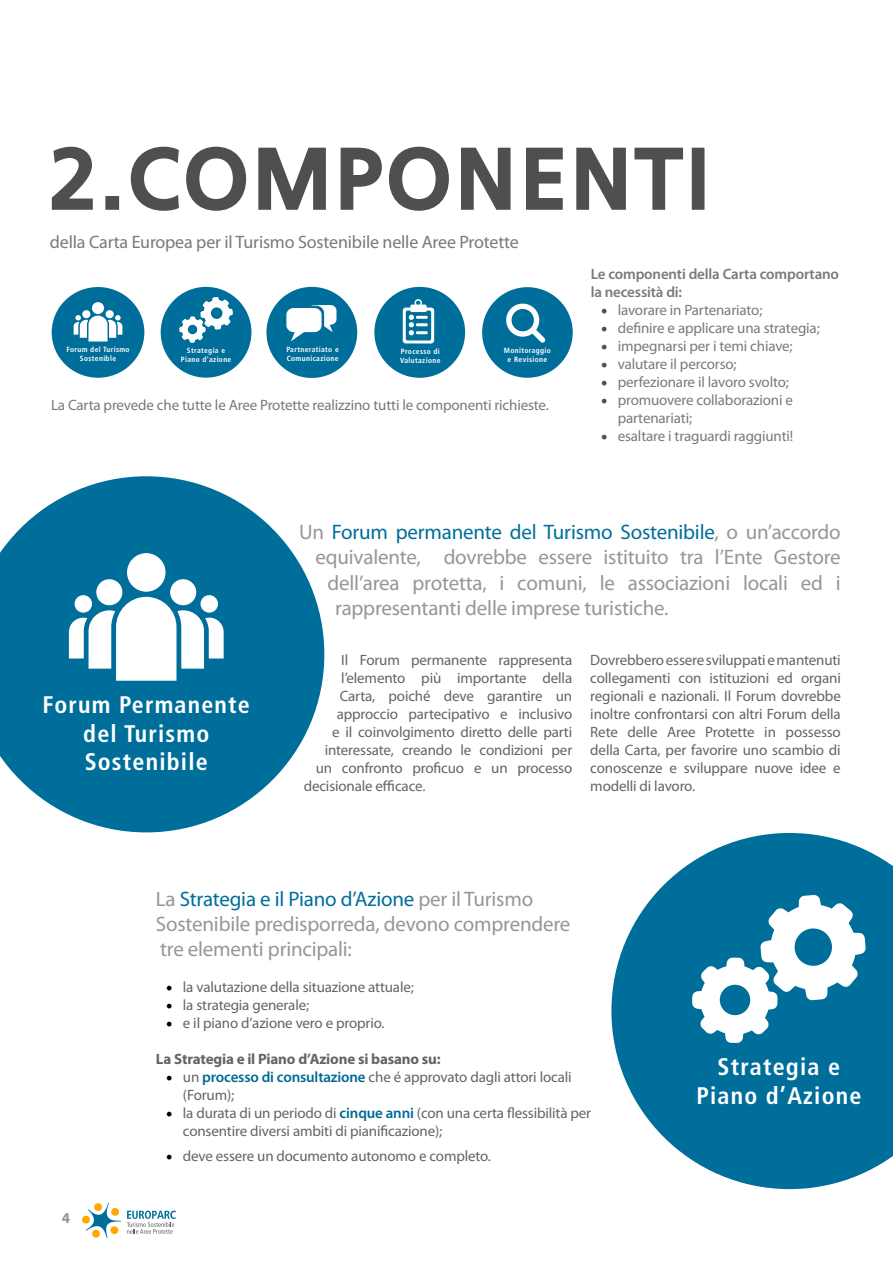
<style>
.page{position:relative;width:893px;height:1263px;background:#fff}
.page>*{position:absolute;margin:0;border:0;box-sizing:border-box;transform-origin:0 0}
.t1{font:82.5px "Frutiger LT Std";color:#504f4f}
.t2{font:700 condensed 24px/28.8px "Frutiger";letter-spacing:.05em;color:#fff;text-align:center}
.t3{font:21px/25.2px "Myriad Pro";letter-spacing:-.01em;color:#9b9594}
.t4{font:21px "Myriad Pro";letter-spacing:-.01em;color:#006e9a}
.t5{font:18px "Myriad Pro";letter-spacing:-.01em;color:#7e7877}
.t6{font:15px/18px "Myriad Pro";letter-spacing:-.01em;color:#676362}
.t7{font:15px/18px "Myriad Pro";letter-spacing:-.01em;color:#7e7877}
.t8{font:600 15px/18px "Myriad Pro";letter-spacing:-.01em;color:#7e7877}
.t9{font:700 15px "Myriad Pro";letter-spacing:-.01em;color:#676362}
.t10{font:700 15px "Myriad Pro";color:#989391}
.t11{font:700 condensed 7.5px/9px "Frutiger";letter-spacing:.05em;color:#fff;text-align:center}
.s1{font-family:"Minion Pro";font-size:18px;color:#504f4f}
.s2{color:#9b9594}
.s3{color:#006e9a}
.s4{font-family:"Minion Pro";font-size:18px;color:#000}
.s5{font-weight:600;color:#006996}
</style>
<div class="page">
<svg style="left:82px;top:1203px;width:39px;height:35px"></svg>
<svg style="left:127px;top:1210px;width:49px;height:24px"></svg>
<svg style="left:0;top:476px;width:324px;height:356px;fill:#006e9a"></svg>
<svg style="left:51px;top:146px;width:42px;height:64px"></svg>
<div style="left:105px;top:196px;width:14px;height:14px;border:4px solid #504f4f"></div>
<svg style="left:130px;top:146px;width:117px;height:65px"></svg>
<svg style="left:258px;top:147px;width:68px;height:63px"></svg>
<svg style="left:340px;top:146px;width:109px;height:65px"></svg>
<svg style="left:461px;top:147px;width:50px;height:63px"></svg>
<svg style="left:526px;top:147px;width:37px;height:63px"></svg>
<svg style="left:576px;top:147px;width:108px;height:63px"></svg>
<div style="left:692px;top:148px;width:12px;height:62px;border:4px solid #504f4f"></div>
<svg style="left:69px;top:553px;width:155px;height:128px"></svg>
<svg style="left:611px;top:833px;width:282px;height:356px;fill:#006e9a"></svg>
<svg style="left:692px;top:895px;width:174px;height:148px"></svg>
<div style="left:52px;top:287px;width:92px;height:91px;background:#006e9a;border-radius:50%"></div>
<svg style="left:74px;top:302px;width:48px;height:39px"></svg>
<div style="left:161px;top:287px;width:90px;height:91px;background:#006e9a;border-radius:50%"></div>
<svg style="left:179px;top:297px;width:54px;height:46px"></svg>
<div style="left:266px;top:287px;width:91px;height:91px;background:#006e9a;border-radius:50%"></div>
<svg style="left:286px;top:305px;width:50px;height:36px"></svg>
<div style="left:374px;top:287px;width:91px;height:91px;background:#006e9a;border-radius:50%"></div>
<svg style="left:403px;top:299px;width:31px;height:44px"></svg>
<div style="left:482px;top:287px;width:91px;height:91px;background:#006e9a;border-radius:50%"></div>
<svg style="left:506px;top:304px;width:39px;height:39px"></svg>
<h1 class="t1" style="left:50px;top:130px;width:344px">2.COMPONEN</h1>
<h1 class="t1" style="left:636px;top:130px;width:75px">TI</h1>
<p class="t5" style="left:50px;top:231px;width:470px">della Carta Europea per il Turismo Sostenibile nelle Aree Protette</p>
<p class="t11" style="left:66px;top:345px;width:65px">Forum del Turismo<br>Sostenible</p>
<p class="t11" style="left:181px;top:346px;width:52px">Strategia e<br>Piano d’azione</p>
<p class="t11" style="left:286px;top:345px;width:54px;text-align:left">Partneratiato e<br>Comunicazione</p>
<p class="t11" style="left:400px;top:346px;width:42px;text-align:left">Processo di<br>Valutazione</p>
<p class="t11" style="left:504px;top:346px;width:49px">Monitoraggio e Revisione</p>
<p class="t7" style="left:51px;top:395px;width:499px">La Carta prevede che tutte le Aree Protette realizzino tutti le componenti richieste.</p>
<p class="t8" style="left:591px;top:264px;width:250px">Le componenti della Carta comportano la necessità di:</p>
<p class="t7" style="left:601px;top:301px;width:163px"><span class="s1">•</span> lavorare in Partenariato;</p>
<p class="t7" style="left:601px;top:319px;width:221px"><span class="s1">•</span> definire e applicare una strategia;</p>
<p class="t7" style="left:601px;top:337px;width:194px"><span class="s1">•</span> impegnarsi per i temi chiave;</p>
<p class="t7" style="left:601px;top:355px;width:137px"><span class="s1">•</span> valutare il percorso;</p>
<p class="t7" style="left:601px;top:373px;width:190px"><span class="s1">•</span> perfezionare il lavoro svolto;</p>
<p class="t7" style="left:618px;top:391px;width:177px;text-indent:-17px"><span class="s1">•</span> promuovere collaborazioni e partenariati;</p>
<p class="t7" style="left:601px;top:427px;width:194px"><span class="s1">•</span> esaltare i traguardi raggiunti!</p>
<h2 class="t2" style="left:43px;top:690px;width:209px">Forum Permanente del Turismo<br>Sostenibile</h2>
<h3 class="t4" style="left:299px;top:519px;width:543px"><span class="s2">Un</span> Forum permanente del Turismo Sostenibile<span class="s2">, o un’accordo</span></h3>
<h3 class="t3" style="left:316px;top:544px;width:527px">equivalente, dovrebbe essere istituito tra l’Ente Gestore</h3>
<h3 class="t3" style="left:328px;top:570px;width:514px">dell’area protetta, i comuni, le associazioni locali ed i</h3>
<h3 class="t3" style="left:335px;top:595px;width:335px">rappresentanti delle imprese turistiche.</h3>
<p class="t6" style="left:341px;top:651px;width:233px">Il Forum permanente rappresenta</p>
<p class="t6" style="left:341px;top:669px;width:233px">l’elemento più importante della</p>
<p class="t6" style="left:340px;top:687px;width:234px">Carta, poiché deve garantire un</p>
<p class="t6" style="left:337px;top:705px;width:237px">approccio partecipativo e inclusivo</p>
<p class="t6" style="left:332px;top:723px;width:242px">e il coinvolgimento diretto delle parti</p>
<p class="t6" style="left:325px;top:741px;width:249px">interessate, creando le condizioni per</p>
<p class="t6" style="left:316px;top:759px;width:258px">un confronto proficuo e un processo</p>
<p class="t6" style="left:304px;top:777px;width:123px">decisionale efficace.</p>
<p class="t6" style="left:590px;top:651px;width:252px;text-align:justify">Dovrebbero essere sviluppati e mantenuti collegamenti con istituzioni ed organi regionali e nazionali. Il Forum dovrebbe inoltre confrontarsi con altri Forum della Rete delle Aree Protette in possesso della Carta, per favorire uno scambio di conoscenze e sviluppare nuove idee e modelli di lavoro.</p>
<p class="t10" style="left:62px;top:1208px;width:10px">4</p>
<h3 class="t3" style="left:156px;top:886px;width:416px">La <span class="s3">Strategia e il Piano d’Azione</span> per il Turismo<br>Sostenibile predisporreda, devono comprendere tre elementi principali:</h3>
<p class="t6" style="left:166px;top:978px;width:249px"><span class="s4">•</span> la valutazione della situazione attuale;</p>
<p class="t6" style="left:166px;top:996px;width:145px"><span class="s4">•</span> la strategia generale;</p>
<p class="t6" style="left:166px;top:1014px;width:220px"><span class="s4">•</span> e il piano d’azione vero e proprio.</p>
<p class="t9" style="left:156px;top:1049px;width:286px">La Strategia e il Piano d’Azione si basano su:</p>
<p class="t6" style="left:183px;top:1068px;width:390px;text-indent:-17px"><span class="s4">•</span> un <span class="s5">processo di consultazione</span> che é approvato dagli attori locali (Forum);</p>
<p class="t6" style="left:183px;top:1104px;width:410px;text-indent:-17px"><span class="s4">•</span> la durata di un periodo di <span class="s5">cinque anni</span> (con una certa flessibilità per consentire diversi ambiti di pianificazione);</p>
<p class="t6" style="left:166px;top:1147px;width:327px"><span class="s4">•</span> deve essere un documento autonomo e completo.</p>
<h2 class="t2" style="left:696px;top:1052px;width:167px">Strategia e<br>Piano d’Azione</h2>
</div>
